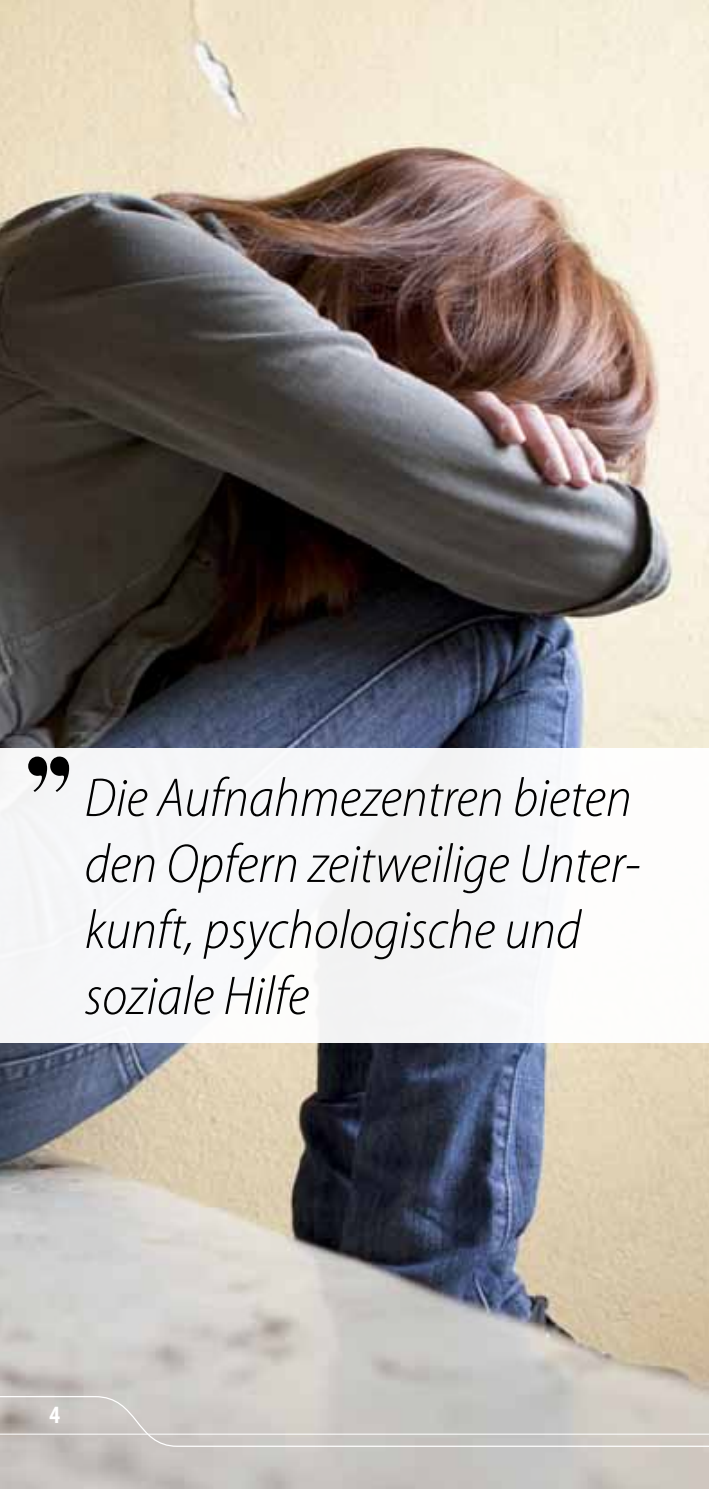
<style>
.page{position:relative;width:709px;height:1489px;background:#fff}
.page>*{position:absolute;margin:0;border:0;box-sizing:border-box;transform-origin:0 0}
.t1{font:700 90px "Engravers";color:#000}
.t2{font:italic 300 semi-condensed 55px/66px "Myriad Pro";color:#000}
.t3{font:700 condensed 25px "Myriad Pro";color:#fff}
</style>
<div class="page">
<img style="left:0;top:0;width:709px;height:1488px">
<svg style="left:0;top:1395px;width:709px;height:52px;background:#cbc8c4"></svg>
<hr style="left:0;top:1433px;width:709px;height:1px;background:#fff">
<div style="left:0;top:748px;width:709px;height:294px;background:#f7f8fa"></div>
<h1 class="t1" style="left:17px;top:734px;width:63px">"</h1>
<p class="t2" style="left:85px;top:766px;width:557px">Die Aufnahmezentren bieten den Opfern zeitweilige Unter&shy;kunft, psychologische und soziale Hilfe</p>
<p class="t3" style="left:50px;top:1398px;width:12px">4</p>
</div>
